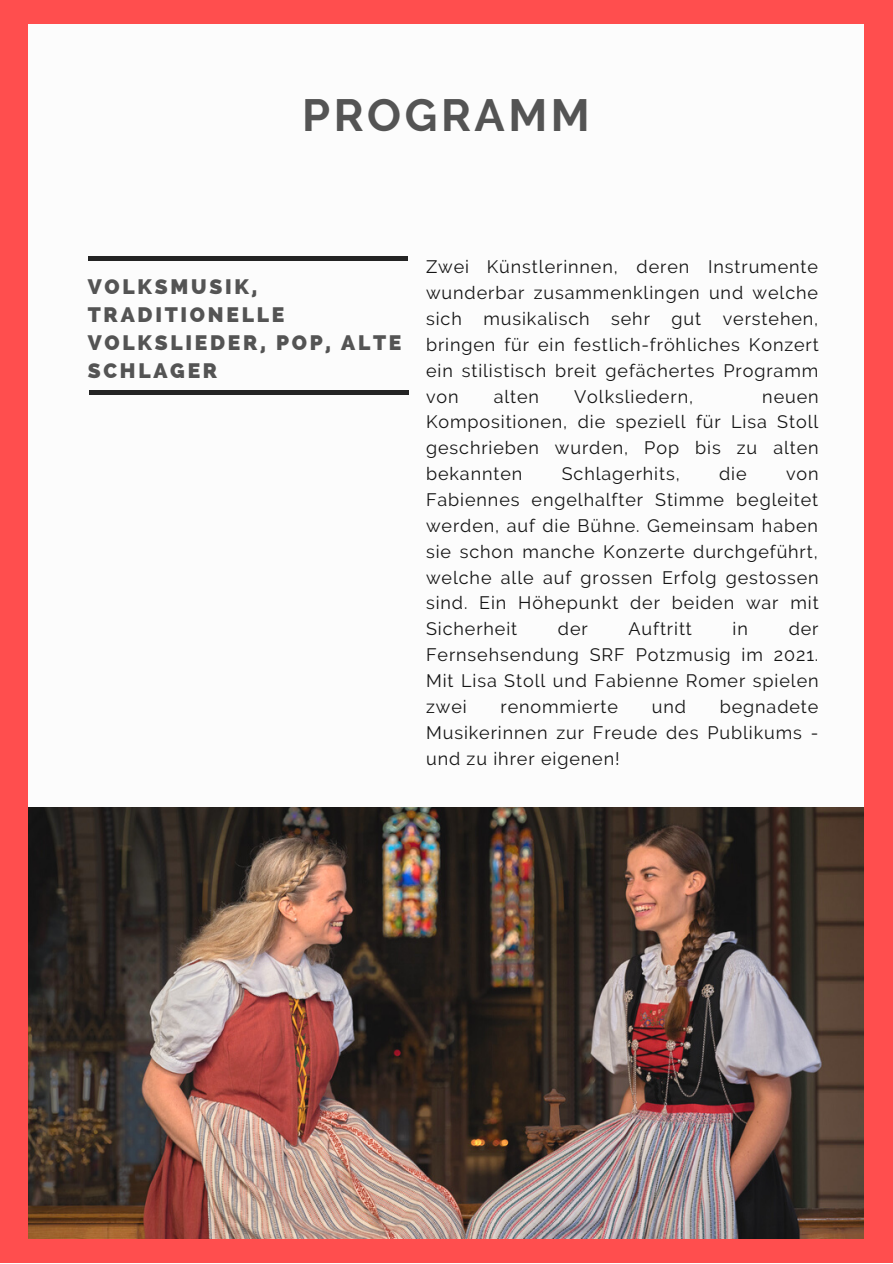
<style>
.page{position:relative;width:893px;height:1264px;background:#fff}
.page>*{position:absolute;margin:0;border:0;box-sizing:border-box;transform-origin:0 0}
.t1{font:700 45px "Raleway";letter-spacing:.08em;color:#545454}
.t2{font:800 21px/28px "Raleway";letter-spacing:.13em;color:#545454}
.t3{font:18px/25.8px "Raleway";letter-spacing:.05em;color:#151515;text-align:justify}
</style>
<div class="page">
<div style="left:0;top:0;width:892px;height:1262px;background:#ff4e4e"></div>
<div style="left:29px;top:24px;width:834px;height:1213px;background:#fcfcfc"></div>
<img style="left:29px;top:807px;width:834px;height:431px">
<hr style="left:88px;top:257px;width:319px;height:3px;background:#242424">
<hr style="left:89px;top:391px;width:319px;height:3px;background:#242424">
<h1 class="t1" style="left:302px;top:88px;width:289px">PROGRAMM</h1>
<p class="t2" style="left:88px;top:272px;width:315px">VOLKSMUSIK,<br>TRADITIONELLE<br>VOLKSLIEDER, POP, ALTE<br>SCHLAGER</p>
<p class="t3" style="left:426px;top:254px;width:394px">Zwei Künstlerinnen, deren Instrumente wunderbar zusammenklingen und welche sich musikalisch sehr gut verstehen, bringen für ein festlich-fröhliches Konzert ein stilistisch breit gefächertes Programm von</p>
<p class="t3" style="left:493px;top:383px;width:47px">alten</p>
<p class="t3" style="left:574px;top:383px;width:120px">Volksliedern,</p>
<p class="t3" style="left:426px;top:383px;width:394px;text-indent:336px">neuen Kompositionen, die speziell für Lisa Stoll geschrieben wurden, Pop bis zu alten bekannten</p>
<p class="t3" style="left:561px;top:461px;width:119px">Schlagerhits,</p>
<p class="t3" style="left:719px;top:461px;width:29px">die</p>
<p class="t3" style="left:426px;top:461px;width:394px;text-indent:360px">von Fabiennes engelhalfter Stimme begleitet werden, auf die Bühne. Gemeinsam haben sie schon manche Konzerte durchgeführt, welche alle auf grossen Erfolg gestossen sind. Ein Höhepunkt der beiden war mit Sicherheit</p>
<p class="t3" style="left:558px;top:616px;width:31px">der</p>
<p class="t3" style="left:628px;top:616px;width:65px">Auftritt</p>
<p class="t3" style="left:732px;top:616px;width:17px">in</p>
<p class="t3" style="left:426px;top:616px;width:394px;text-indent:362px">der Fernsehsendung SRF Potzmusig im 2021.<br>Mit Lisa Stoll und Fabienne Romer spielen zwei</p>
<p class="t3" style="left:426px;top:693px;width:394px;text-indent:293px">begnadete Musikerinnen zur Freude des Publikums - und zu ihrer eigenen!</p>
<p class="t3" style="left:500px;top:693px;width:119px">renommierte</p>
<p class="t3" style="left:651px;top:693px;width:36px">und</p>
</div>
